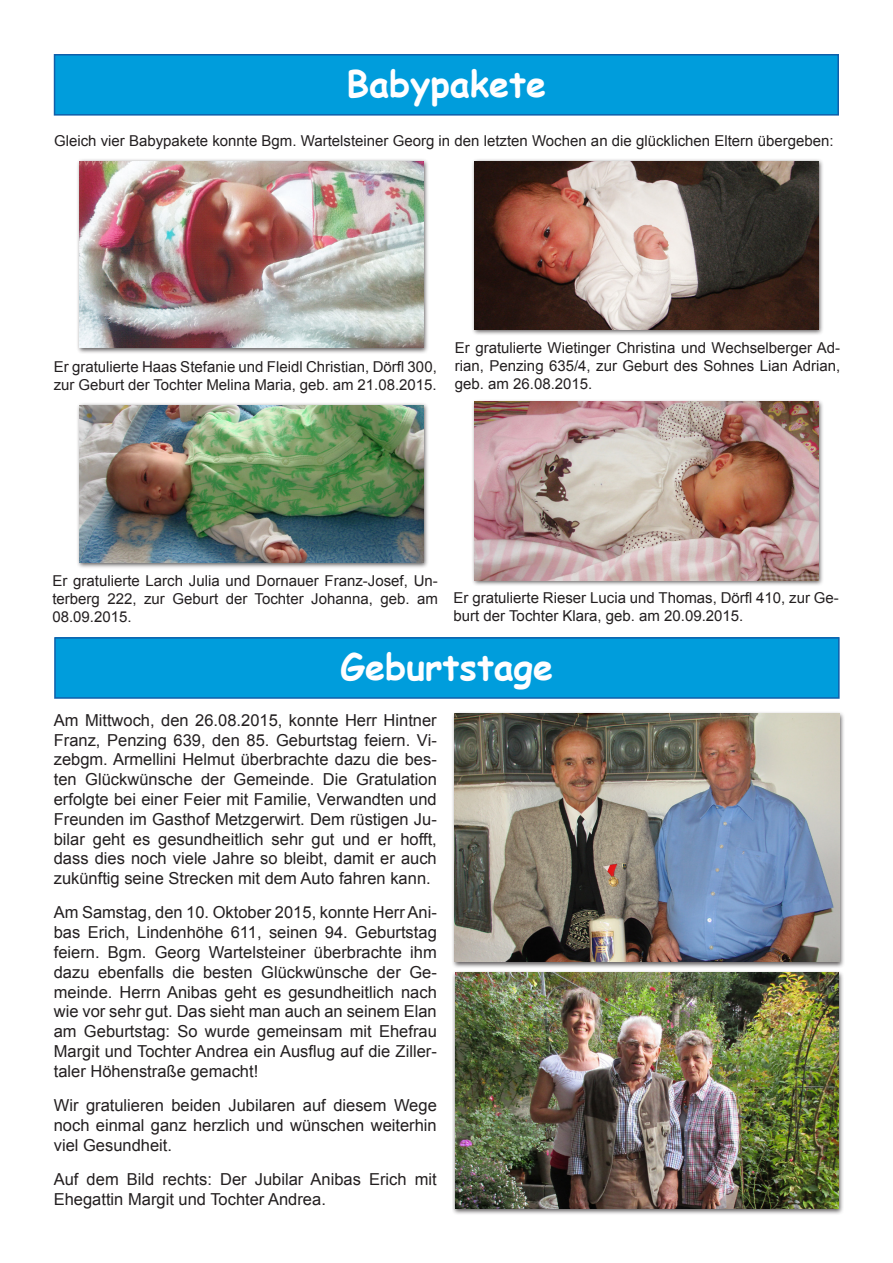
<style>
.page{position:relative;width:893px;height:1263px;background:#fff}
.page>*{position:absolute;margin:0;border:0;box-sizing:border-box;transform-origin:0 0}
.t1{font:700 36px "Comic Sans MS";color:#fffeff}
.t2{font:16.5px/19.8px "Arial";color:#231f20;text-align:justify}
.t3{font:15px/18px "Arial";color:#231f20}
</style>
<div class="page">
<div style="left:55px;top:638px;width:784px;height:60px;background:#009ddc"></div>
<div style="left:54px;top:637px;width:786px;height:62px;border:2px solid #105faa"></div>
<div style="left:452px;top:970px;width:392px;height:245px;background:#231f20;opacity:.73"></div>
<img style="left:456px;top:972px;width:382px;height:237px">
<div style="left:55px;top:55px;width:783px;height:60px;background:#009ddc"></div>
<div style="left:54px;top:54px;width:785px;height:62px;border:2px solid #105faa"></div>
<div style="left:451px;top:711px;width:394px;height:257px;background:#231f20;opacity:.73"></div>
<img style="left:455px;top:714px;width:385px;height:248px">
<div style="left:76px;top:158px;width:352px;height:196px;background:#231f20;opacity:.73"></div>
<img style="left:80px;top:161px;width:343px;height:187px">
<div style="left:471px;top:158px;width:353px;height:178px;background:#231f20;opacity:.73"></div>
<img style="left:475px;top:161px;width:343px;height:169px">
<div style="left:76px;top:402px;width:352px;height:167px;background:#231f20;opacity:.73"></div>
<img style="left:80px;top:405px;width:343px;height:158px">
<div style="left:471px;top:399px;width:353px;height:187px;background:#231f20;opacity:.73"></div>
<img style="left:475px;top:402px;width:343px;height:178px">
<p class="t1" style="left:346px;top:57px;width:201px">Babypakete</p>
<p class="t3" style="left:54px;top:132px;width:781px">Gleich vier Babypakete konnte Bgm. Wartelsteiner Georg in den letzten Wochen an die glücklichen Eltern übergeben:</p>
<p class="t3" style="left:54px;top:358px;width:385px">Er gratulierte Haas Stefanie und Fleidl Christian, Dörfl 300, zur Geburt der Tochter Melina Maria, geb. am 21.08.2015.</p>
<p class="t3" style="left:455px;top:339px;width:387px;text-align:justify">Er gratulierte Wietinger Christina und Wechselberger Ad&shy;rian, Penzing 635/4, zur Geburt des Sohnes Lian Adrian, geb. am 26.08.2015.</p>
<p class="t3" style="left:52px;top:572px;width:387px;text-align:justify">Er gratulierte Larch Julia und Dornauer Franz-Josef, Un&shy;terberg 222, zur Geburt der Tochter Johanna, geb. am 08.09.2015.</p>
<p class="t3" style="left:454px;top:589px;width:387px">Er gratulierte Rieser Lucia und Thomas, Dörfl 410, zur Ge&shy;burt der Tochter Klara, geb. am 20.09.2015.</p>
<p class="t1" style="left:341px;top:640px;width:214px">Geburtstage</p>
<p class="t2" style="left:54px;top:710px;width:385px">Am Mittwoch, den 26.08.2015, konnte Herr Hintner Franz, Penzing 639, den 85. Geburtstag feiern. Vi&shy;zebgm. Armellini Helmut überbrachte dazu die bes&shy;ten Glückwünsche der Gemeinde. Die Gratulation erfolgte bei einer Feier mit Familie, Verwandten und Freunden im Gasthof Metzgerwirt. Dem rüstigen Ju&shy;bilar geht es gesundheitlich sehr gut und er hofft, dass dies noch viele Jahre so bleibt, damit er auch zukünftig seine Strecken mit dem Auto fahren kann.</p>
<p class="t2" style="left:54px;top:903px;width:385px">Am Samstag, den 10. Oktober 2015, konnte Herr Ani&shy;bas Erich, Lindenhöhe 611, seinen 94. Geburtstag feiern. Bgm. Georg Wartelsteiner überbrachte ihm dazu ebenfalls die besten Glückwünsche der Ge&shy;meinde. Herrn Anibas geht es gesundheitlich nach wie vor sehr gut. Das sieht man auch an seinem Elan am Geburtstag: So wurde gemeinsam mit Ehefrau Margit und Tochter Andrea ein Ausflug auf die Ziller&shy;taler Höhenstraße gemacht!</p>
<p class="t2" style="left:54px;top:1095px;width:385px">Wir gratulieren beiden Jubilaren auf diesem Wege noch einmal ganz herzlich und wünschen weiterhin viel Gesundheit.</p>
<p class="t2" style="left:54px;top:1169px;width:385px">Auf dem Bild rechts: Der Jubilar Anibas Erich mit<br>Ehegattin Margit und Tochter Andrea.</p>
</div>
